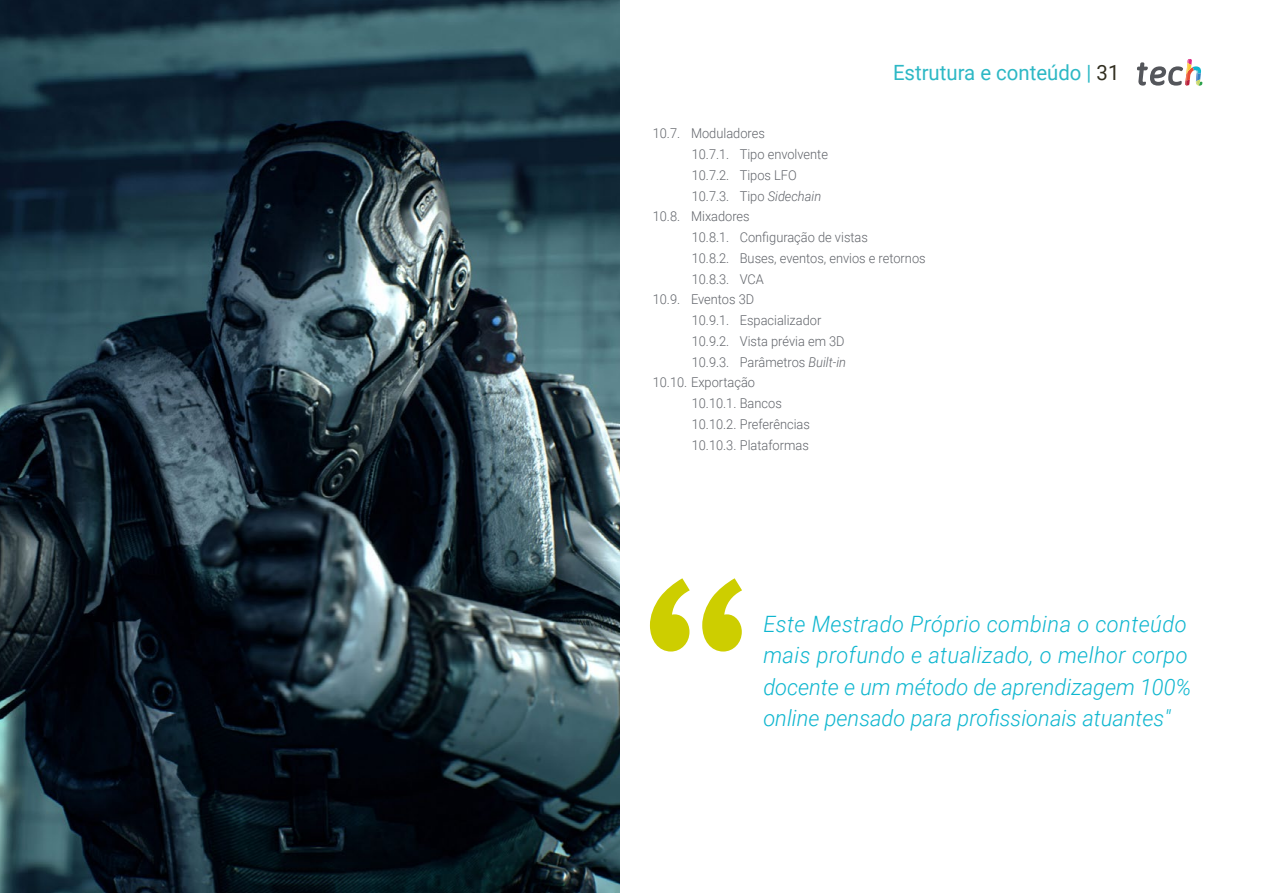
<style>
.page{position:relative;width:1263px;height:893px;background:#fff}
.page>*{position:absolute;margin:0;border:0;box-sizing:border-box;transform-origin:0 0}
.t1{font:italic 300 22.5px/31.5px "Roboto";color:#0fb6cf}
.t2{font:21px "Roboto";color:#2db8c5}
.t3{font:300 13.5px "Roboto";color:#61646a;scale:.95 1}
.s1{color:#312e20}
.s2{font-style:italic}
</style>
<div class="page">
<svg style="left:1137px;top:59px;width:65px;height:27px"></svg>
<svg style="left:650px;top:578px;width:92px;height:73px"></svg>
<img style="left:0;top:0;width:620px;height:893px">
<h2 class="t2" style="left:893px;top:57px;width:228px">Estrutura e conteúdo | <span class="s1">31</span></h2>
<p class="t3" style="left:653px;top:124px;width:119px">10.7. Moduladores</p>
<p class="t3" style="left:692px;top:145px;width:145px">10.7.1. Tipo envolvente</p>
<p class="t3" style="left:692px;top:166px;width:112px">10.7.2. Tipos LFO</p>
<p class="t3" style="left:692px;top:186px;width:138px">10.7.3. Tipo <span class="s2">Sidechain</span></p>
<p class="t3" style="left:653px;top:207px;width:104px">10.8. Mixadores</p>
<p class="t3" style="left:692px;top:228px;width:187px">10.8.1. Configuração de vistas</p>
<p class="t3" style="left:692px;top:249px;width:248px">10.8.2. Buses, eventos, envios e retornos</p>
<p class="t3" style="left:692px;top:269px;width:77px">10.8.3. VCA</p>
<p class="t3" style="left:653px;top:290px;width:108px">10.9. Eventos 3D</p>
<p class="t3" style="left:692px;top:311px;width:138px">10.9.1. Espacializador</p>
<p class="t3" style="left:692px;top:332px;width:162px">10.9.2. Vista prévia em 3D</p>
<p class="t3" style="left:692px;top:352px;width:164px">10.9.3. Parâmetros <span class="s2">Built-in</span></p>
<p class="t3" style="left:653px;top:373px;width:109px">10.10. Exportação</p>
<p class="t3" style="left:692px;top:394px;width:96px">10.10.1. Bancos</p>
<p class="t3" style="left:692px;top:415px;width:126px">10.10.2. Preferências</p>
<p class="t3" style="left:692px;top:435px;width:125px">10.10.3. Plataformas</p>
<h1 class="t1" style="left:763px;top:607px;width:429px">Este Mestrado Próprio combina o conteúdo mais profundo e atualizado, o melhor corpo docente e um método de aprendizagem 100% online pensado para profissionais atuantes"</h1>
</div>
